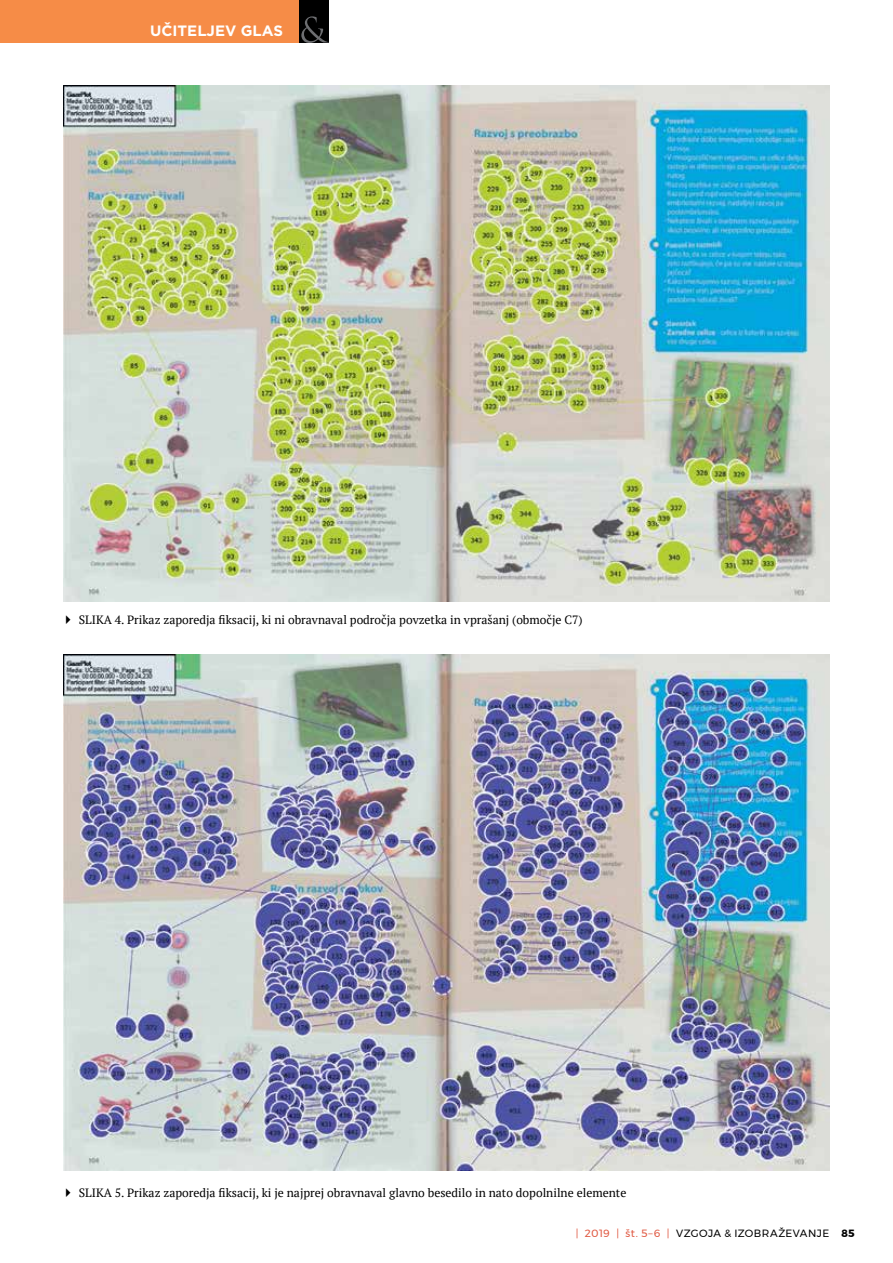
<style>
.page{position:relative;width:893px;height:1263px;background:#fff}
.page>*{position:absolute;margin:0;border:0;box-sizing:border-box;transform-origin:0 0}
.t1{font:700 15px "Gotham";color:#fff}
.t2{font:12px "PT Serif";color:#000}
.t3{font:10.5px "Montserrat";letter-spacing:.04em;color:#000}
.t4{font:700 10.5px "Montserrat";color:#000}
.s1{color:#e05942}
</style>
<div class="page">
<div style="left:0;top:0;width:299px;height:43px;background:#f68c47"></div>
<div style="left:299px;top:0;width:29px;height:43px;background:#000"></div>
<svg style="left:301px;top:16px;width:27px;height:27px"></svg>
<img style="left:64px;top:85px;width:765px;height:516px">
<img style="left:64px;top:654px;width:765px;height:516px">
<p class="t1" style="left:150px;top:21px;width:135px">UČITELJEV GLAS</p>
<p class="t2" style="left:79px;top:612px;width:505px">SLIKA 4. Prikaz zaporedja fiksacij, ki ni obravnaval področja povzetka in vprašanj (območje C7)</p>
<p class="t2" style="left:79px;top:1185px;width:549px">SLIKA 5. Prikaz zaporedja fiksacij, ki je najprej obravnaval glavno besedilo in nato dopolnilne elemente</p>
<p class="t3" style="left:576px;top:1225px;width:253px"><span class="s1">| 2019 | ŠT. 5–6 |</span> VZGOJA &amp; IZOBRAŽEVANJE</p>
<p class="t4" style="left:841px;top:1225px;width:15px">85</p>
</div>
